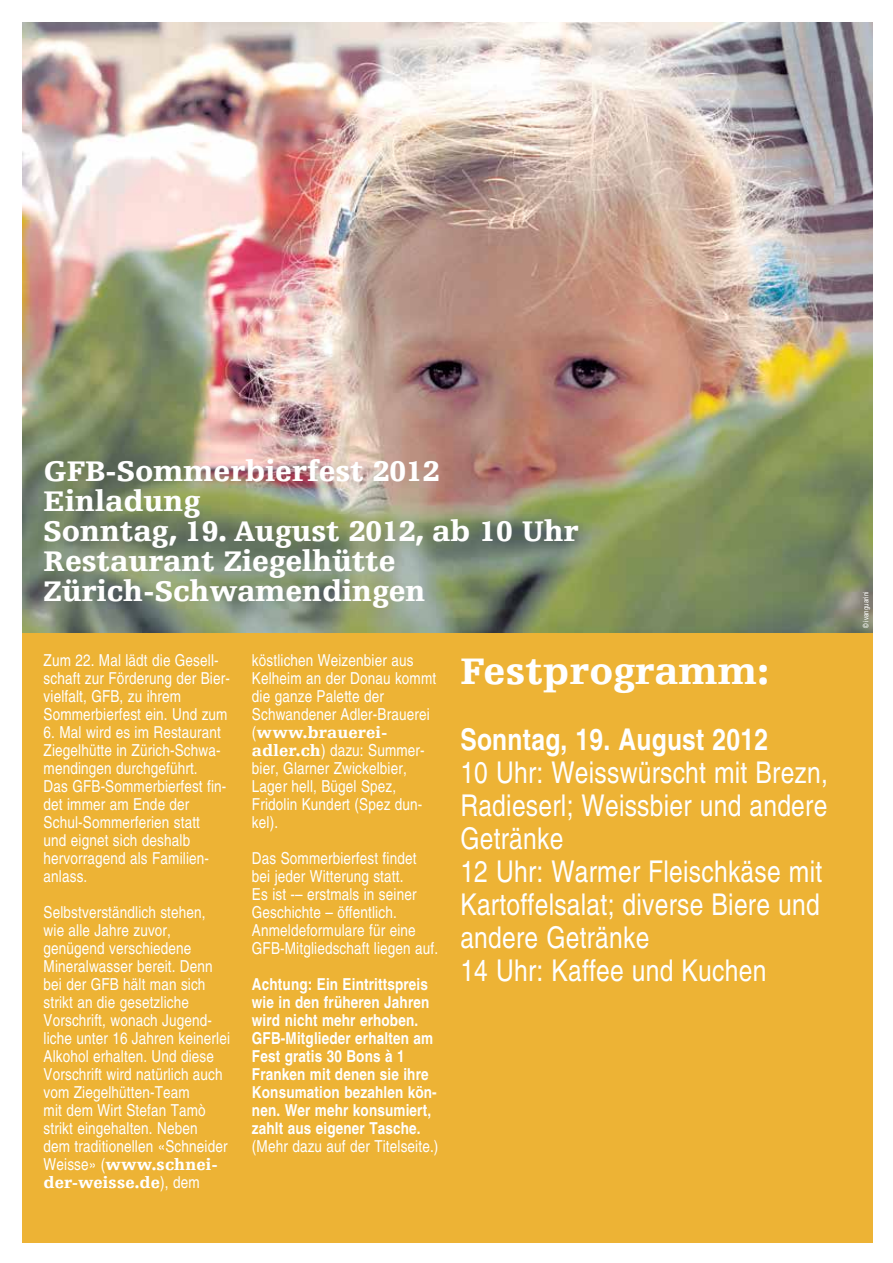
<style>
.page{position:relative;width:893px;height:1263px;background:#fff}
.page>*{position:absolute;margin:0;border:0;box-sizing:border-box;transform-origin:0 0}
.t1{font:900 39px "Egyptienne F";letter-spacing:.01em;color:#fff}
.t2{font:condensed 30px/33px "Helvetica";letter-spacing:.01em;color:#fff}
.t3{font:900 30px/30px "Egyptienne F";color:#fff}
.t4{font:700 condensed 30px "Helvetica";letter-spacing:.01em;color:#fff}
.t5{font:condensed 16.5px/18px "Helvetica";letter-spacing:.01em;color:#fff}
.t6{font:700 condensed 16.5px/18px "Helvetica";letter-spacing:.01em;color:#fff}
.t7{font:900 16.5px/18px "Egyptienne F";letter-spacing:.01em;color:#fff}
.t8{font:condensed 7.5px "Helvetica";letter-spacing:.01em;color:#fff}
.s1{font-family:"Helvetica";font-weight:400;font-stretch:condensed}
.s2{font-family:"Egyptienne F";font-weight:900;font-stretch:normal}
</style>
<div class="page">
<div style="left:22px;top:622px;width:851px;height:621px;background:#edb335"></div>
<img style="left:22px;top:22px;width:851px;height:610px">
<h2 class="t3" style="left:44px;top:456px;width:537px">GFB-Sommerbierfest 2012<br>Einladung<br>Sonntag, 19. August 2012, ab 10 Uhr<br>Restaurant Ziegelhütte<br>Zürich-Schwamendingen</h2>
<p class="t5" style="left:44px;top:651px;width:188px">Zum 22. Mal lädt die Gesell&shy;schaft zur Förderung der Bier&shy;vielfalt, GFB, zu ihrem<br>Sommerbierfest ein. Und zum</p>
<p class="t5" style="left:44px;top:723px;width:184px">6. Mal wird es im Restaurant<br>Ziegelhütte in Zürich-Schwa&shy;mendingen durchgeführt.<br>Das GFB-Sommerbierfest fin&shy;det immer am Ende der<br>Schul-Sommerferien statt und eignet sich deshalb hervorragend als Familien&shy;anlass.</p>
<p class="t5" style="left:44px;top:903px;width:188px">Selbstverständlich stehen, wie alle Jahre zuvor, genügend verschiedene<br>Mineralwasser bereit. Denn bei der GFB hält man sich strikt an die gesetzliche<br>Vorschrift, wonach Jugend&shy;liche unter 16 Jahren keinerlei<br>Alkohol erhalten. Und diese<br>Vorschrift wird natürlich auch vom Ziegelhütten-Team<br>mit dem Wirt Stefan Tamò strikt eingehalten. Neben<br>dem traditionellen «Schneider</p>
<p class="t7" style="left:44px;top:1156px;width:176px"><span class="s1">Weisse» (</span>www.schnei&shy;der-weisse.de<span class="s1">), dem</span></p>
<p class="t5" style="left:252px;top:651px;width:186px">köstlichen Weizenbier aus<br>Kelheim an der Donau kommt die ganze Palette der<br>Schwandener Adler-Brauerei</p>
<p class="t7" style="left:252px;top:724px;width:137px"><span class="s1">(</span>www.brauerei-</p>
<p class="t5" style="left:252px;top:741px;width:174px"><span class="s2">adler.ch</span>) dazu: Summer&shy;bier, Glarner Zwickelbier,<br>Lager hell, Bügel Spez,<br>Fridolin Kundert (Spez dun&shy;kel).</p>
<p class="t5" style="left:252px;top:849px;width:188px">Das Sommerbierfest findet bei jeder Witterung statt.<br>Es ist -– erstmals in seiner<br>Geschichte – öffentlich.<br>Anmeldeformulare für eine<br>GFB-Mitgliedschaft liegen auf.</p>
<p class="t6" style="left:252px;top:975px;width:186px">Achtung: Ein Eintrittspreis wie in den früheren Jahren wird nicht mehr erhoben.<br>GFB-Mitglieder erhalten am<br>Fest gratis 30 Bons à 1<br>Franken mit denen sie ihre<br>Konsumation bezahlen kön&shy;nen. Wer mehr konsumiert, zahlt aus eigener Tasche.</p>
<p class="t5" style="left:252px;top:1137px;width:188px">(Mehr dazu auf der Titelseite.)</p>
<h1 class="t1" style="left:460px;top:650px;width:310px">Festprogramm:</h1>
<h2 class="t4" style="left:460px;top:721px;width:309px">Sonntag, 19. August 2012</h2>
<h2 class="t2" style="left:460px;top:756px;width:369px">10 Uhr: Weisswürscht mit Brezn,<br>Radieserl; Weissbier und andere<br>Getränke<br>12 Uhr: Warmer Fleischkäse mit<br>Kartoffelsalat; diverse Biere und andere Getränke<br>14 Uhr: Kaffee und Kuchen</h2>
<p class="t8" style="left:861px;top:628px;width:38px;rotate:-90deg">© ivanguarini</p>
</div>
